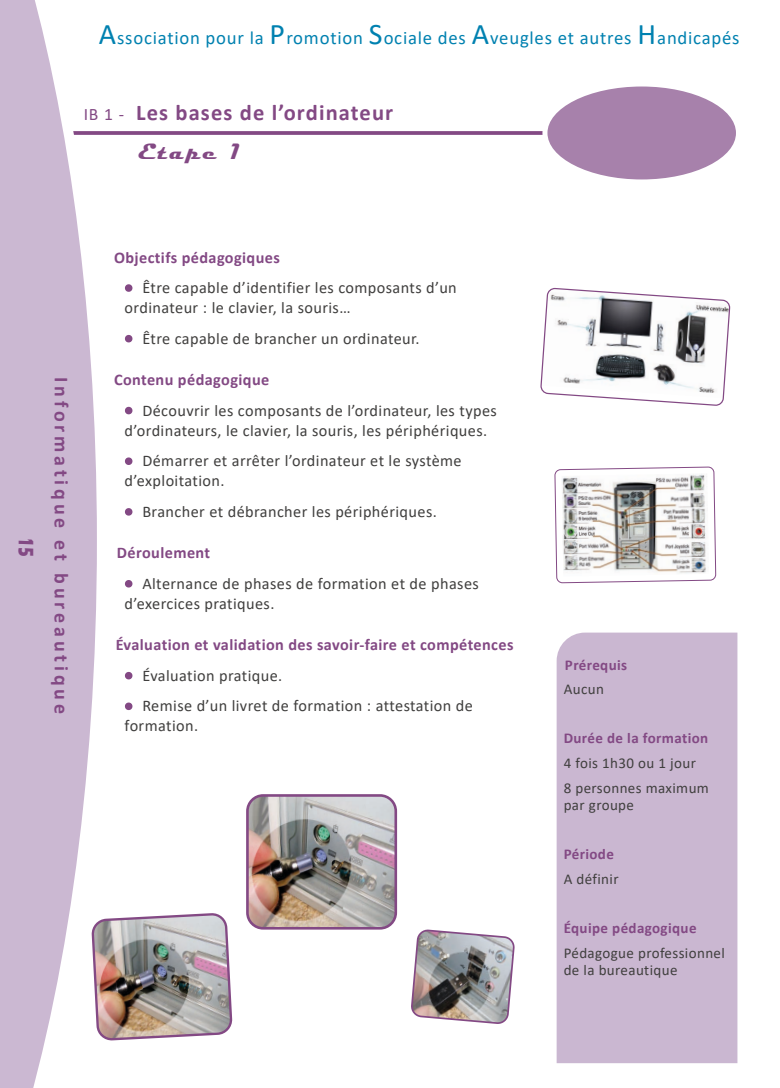
<style>
.page{position:relative;width:780px;height:1088px;background:#fff}
.page>*{position:absolute;margin:0;border:0;box-sizing:border-box;transform-origin:0 0}
.TITRE_FORMATION{font:700 22.5px "Calibri";letter-spacing:.05em;color:#834984}
.TITRE_FORMATION-2{font:700 22.5px "Magneto";letter-spacing:.1em;color:#834984}
.texte_ESAT_AA_avec_p{font:700 21.62px "Eras ITC";color:#834984;scale:.69 1}
.TITRE_FORMATION-3{font:700 20px "Calibri";letter-spacing:.19em;color:#834984}
.TITRE_FORMATION-4{font:18.75px "Calibri";letter-spacing:.04em;color:#0081b0}
.t1{font:16.25px/20px "Calibri";letter-spacing:.025em;color:#403f3e}
.sous_titre_form_ESAT{font:700 16.25px "Calibri";letter-spacing:.025em;color:#834984}
.texte_article_form_E{font:15px/17.5px "Calibri";letter-spacing:.025em;color:#403f3e}
.sous_titre_form_ESAT-2{font:700 15px "Calibri";letter-spacing:.025em;color:#834984}
.s1{font-size:30px}
.s2{font-weight:400;font-size:17.5px}
.s3{color:#834984}
</style>
<div class="page">
<hr style="left:17px;top:131px;width:557px;height:4px;background:#8a538a">
<svg style="left:0;top:0;width:107px;height:1088px"></svg>
<div style="left:545px;top:84px;width:193px;height:98px;background:#a781ab;border-radius:50%"></div>
<div style="left:542px;top:81px;width:199px;height:103px;border:5px solid #fff;border-radius:50%"></div>
<div style="left:556px;top:632px;width:181px;height:431px;background:#cab7d1"></div>
<img style="left:92px;top:914px;width:139px;height:125px">
<img style="left:249px;top:798px;width:147px;height:130px">
<div style="left:246px;top:794px;width:151px;height:135px;border:3px solid #834984;border-radius:16px"></div>
<img style="left:411px;top:929px;width:104px;height:95px">
<svg style="left:540px;top:287px;width:191px;height:119px"></svg>
<svg style="left:554px;top:467px;width:162px;height:116px"></svg>
<p class="TITRE_FORMATION-4" style="left:99px;top:25px;width:642px"><span class="s1">A</span>ssociation pour la <span class="s1">P</span>romotion <span class="s1">S</span>ociale des <span class="s1">A</span>veugles et autres <span class="s1">H</span>andicapés</p>
<p class="TITRE_FORMATION" style="left:84px;top:97px;width:311px"><span class="s2">IB 1 -</span> Les bases de l’ordinateur</p>
<p class="TITRE_FORMATION-2" style="left:138px;top:139px;width:104px">Etape 1</p>
<p class="texte_ESAT_AA_avec_p" style="left:39px;top:537px;width:31px;rotate:90deg">15</p>
<p class="TITRE_FORMATION-3" style="left:76px;top:377px;width:338px;rotate:90deg">Informatique et bureautique</p>
<p class="sous_titre_form_ESAT" style="left:114px;top:246px;width:167px">Objectifs pédagogiques</p>
<p class="t1" style="left:125px;top:277px;width:333px"><span class="s3">•</span> Être capable d’identifier les composants d’un ordinateur : le clavier, la souris…</p>
<p class="t1" style="left:125px;top:328px;width:296px"><span class="s3">•</span> Être capable de brancher un ordinateur.</p>
<p class="sous_titre_form_ESAT" style="left:114px;top:368px;width:157px">Contenu pédagogique</p>
<p class="t1" style="left:125px;top:400px;width:374px"><span class="s3">•</span> Découvrir les composants de l’ordinateur, les types d’ordinateurs, le clavier, la souris, les périphériques.</p>
<p class="t1" style="left:125px;top:450px;width:338px"><span class="s3">•</span> Démarrer et arrêter l’ordinateur et le système d’exploitation.</p>
<p class="t1" style="left:125px;top:501px;width:314px"><span class="s3">•</span> Brancher et débrancher les périphériques.</p>
<p class="sous_titre_form_ESAT" style="left:117px;top:541px;width:95px">Déroulement</p>
<p class="t1" style="left:125px;top:573px;width:355px"><span class="s3">•</span> Alternance de phases de formation et de phases d’exercices pratiques.</p>
<p class="sous_titre_form_ESAT" style="left:116px;top:633px;width:399px">Évaluation et validation des savoir-faire et compétences</p>
<p class="t1" style="left:125px;top:665px;width:159px"><span class="s3">•</span> Évaluation pratique.</p>
<p class="t1" style="left:125px;top:695px;width:350px"><span class="s3">•</span> Remise d’un livret de formation : attestation de formation.</p>
<p class="sous_titre_form_ESAT-2" style="left:565px;top:654px;width:64px">Prérequis</p>
<p class="texte_article_form_E" style="left:563px;top:680px;width:42px">Aucun</p>
<p class="sous_titre_form_ESAT-2" style="left:563px;top:728px;width:146px">Durée de la formation</p>
<p class="texte_article_form_E" style="left:563px;top:754px;width:134px">4 fois 1h30 ou 1 jour</p>
<p class="texte_article_form_E" style="left:563px;top:778px;width:147px">8 personnes maximum par groupe</p>
<p class="sous_titre_form_ESAT-2" style="left:563px;top:844px;width:52px">Période</p>
<p class="texte_article_form_E" style="left:563px;top:870px;width:56px">A définir</p>
<p class="sous_titre_form_ESAT-2" style="left:563px;top:917px;width:134px">Équipe pédagogique</p>
<p class="texte_article_form_E" style="left:563px;top:943px;width:163px">Pédagogue professionnel de la bureautique</p>
</div>
